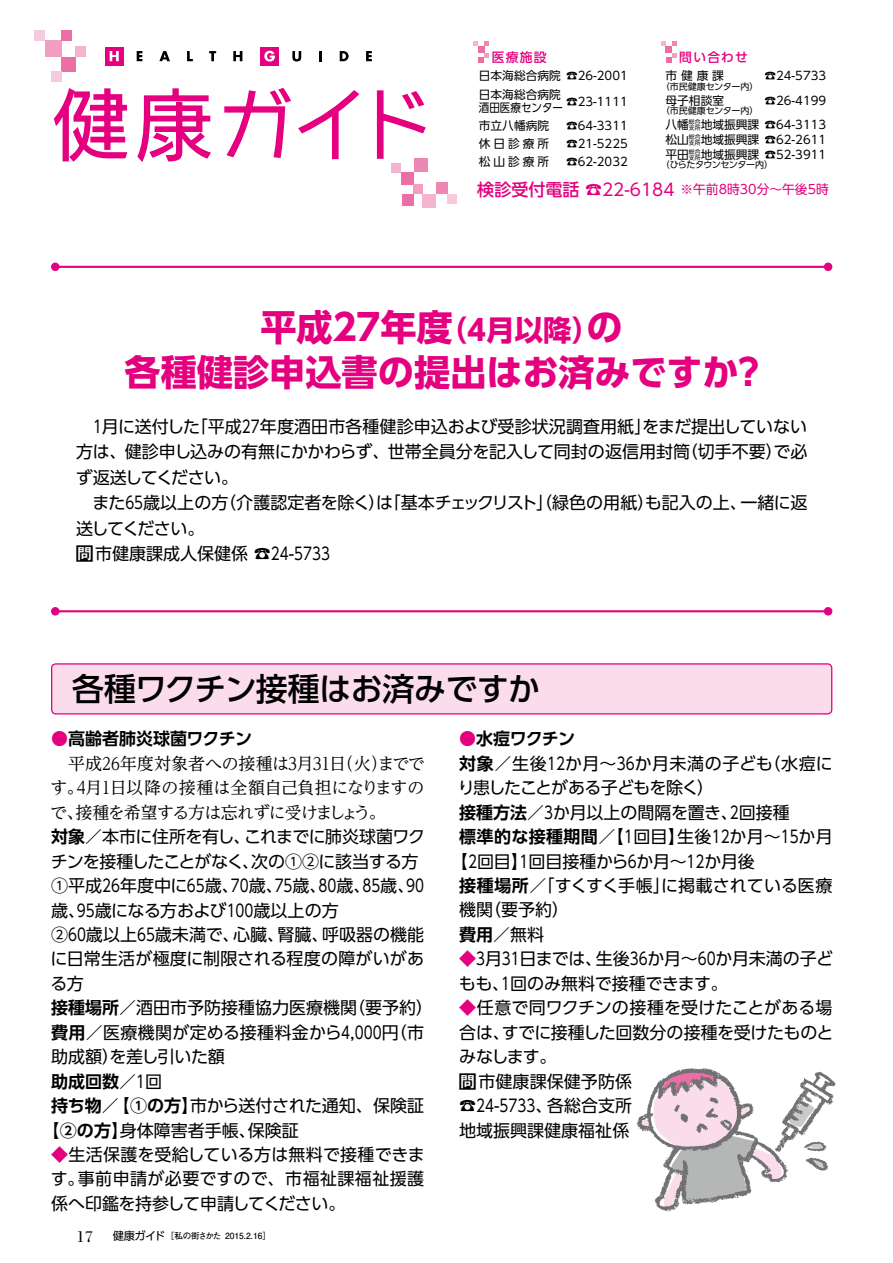
<style>
.page{position:relative;width:893px;height:1263px;background:#fff}
.page>*{position:absolute;margin:0;border:0;box-sizing:border-box;transform-origin:0 0}
.t1{font:700 36.15px/44.7px "UD Shin Go Pro";color:#e4007f;text-align:center}
.t2{font:500 31.95px "UD Shin Go Pro";letter-spacing:-.02em;color:#000}
.t3{font:16.95px/24.5px "UD Shin Go Pro";color:#000}
.t4{font:16.95px/25.5px "UD Shin Go Pro";color:#000;scale:.8 1}
.t5{font:16.95px/24.5px "UD Reimin Pro";letter-spacing:-.045em;color:#000;text-align:justify}
.t6{font:700 16.95px "UD Shin Go Pro De";color:#000}
.t7{font:16.95px "UD Shin Go Pro";letter-spacing:.02em;color:#000}
.t8{font:16.95px "UD Shin Go Pro";letter-spacing:-.06em;color:#000}
.t9{font:12.75px "UD Shin Go Pro";color:#e4007f}
.t10{font:500 12.75px "UD Shin Go Pro";letter-spacing:.1em;color:#e4007f}
.t11{font:11.7px/14.9px "UD Shin Go Pro";color:#000}
.t12{font:11.7px "UD Shin Go Pro";color:#000;scale:.9 1}
.t13{font:9px "UD Shin Go Pro";letter-spacing:-.025em;color:#000}
.t14{font:9px "UD Shin Go Pro";letter-spacing:-.055em;color:#000}
.t15{font:700 8.55px "Futo Go B101 Pro";letter-spacing:-.02em;color:#000}
.s1{font-size:5.85px}
.s2{font-weight:500;font-size:16.95px}
.s3{font-size:16.95px}
.s4{font-size:28.65px}
.s5{font-family:"Gothic MB101 Pro De";font-weight:700}
.s6{color:#e4007f}
.s7{font-family:"UD Shin Go Pro De";font-weight:700}
.s8{font-family:"UD Shin Go Pro";font-weight:400}
.s9{font-family:"Bodoni";font-weight:400;font-size:16.5px}
.s10{font-family:"UD Shin Go Pro";font-weight:400;font-size:11.1px}
</style>
<div class="page">
<div style="left:105px;top:47px;width:18px;height:18px;background:#e4007f"></div>
<div style="left:261px;top:47px;width:18px;height:18px;background:#e4007f"></div>
<div style="left:61px;top:57px;width:15px;height:14px;background:#eb6ea5"></div>
<div style="left:76px;top:46px;width:10px;height:11px;background:#f4b4d0"></div>
<div style="left:34px;top:30px;width:11px;height:11px;background:#f7c9dd"></div>
<div style="left:51px;top:71px;width:11px;height:11px;background:#f7c9dd"></div>
<div style="left:45px;top:41px;width:16px;height:16px;background:#f19ec2"></div>
<div style="left:61px;top:30px;width:11px;height:11px;background:#eb6ea5"></div>
<div style="left:448px;top:194px;width:9px;height:10px;background:#f7c9dd"></div>
<div style="left:401px;top:172px;width:12px;height:13px;background:#eb6ea5"></div>
<div style="left:391px;top:163px;width:10px;height:9px;background:#f4b4d0"></div>
<div style="left:423px;top:194px;width:13px;height:13px;background:#f4b4d0"></div>
<div style="left:414px;top:158px;width:14px;height:14px;background:#ee87b4"></div>
<div style="left:436px;top:182px;width:12px;height:12px;background:#ee87b4"></div>
<div style="left:413px;top:185px;width:10px;height:9px;background:#f19ec2"></div>
<div style="left:402px;top:194px;width:11px;height:11px;background:#eb6ea5"></div>
<svg style="left:53px;top:88px;width:75px;height:74px"></svg>
<svg style="left:137px;top:88px;width:74px;height:74px"></svg>
<svg style="left:224px;top:87px;width:136px;height:73px"></svg>
<svg style="left:376px;top:90px;width:50px;height:69px"></svg>
<svg style="left:110px;top:51px;width:9px;height:10px"></svg>
<svg style="left:137px;top:51px;width:5px;height:10px"></svg>
<svg style="left:159px;top:51px;width:11px;height:10px"></svg>
<svg style="left:187px;top:51px;width:6px;height:10px"></svg>
<svg style="left:209px;top:51px;width:7px;height:10px"></svg>
<svg style="left:233px;top:51px;width:9px;height:10px"></svg>
<svg style="left:264px;top:51px;width:11px;height:11px"></svg>
<svg style="left:292px;top:51px;width:9px;height:11px"></svg>
<svg style="left:319px;top:51px;width:3px;height:10px"></svg>
<svg style="left:340px;top:51px;width:9px;height:10px"></svg>
<svg style="left:366px;top:51px;width:6px;height:10px"></svg>
<div style="left:478px;top:46px;width:6px;height:7px;background:#eb6ea5"></div>
<svg style="left:473px;top:41px;width:5px;height:5px"></svg>
<svg style="left:484px;top:41px;width:5px;height:5px"></svg>
<svg style="left:479px;top:53px;width:10px;height:10px"></svg>
<div style="left:666px;top:46px;width:6px;height:7px;background:#eb6ea5"></div>
<svg style="left:661px;top:41px;width:5px;height:5px"></svg>
<svg style="left:672px;top:41px;width:5px;height:5px"></svg>
<svg style="left:666px;top:53px;width:11px;height:10px"></svg>
<hr style="left:55px;top:266px;width:773px;height:2px;background:#e4007f">
<div style="left:51px;top:263px;width:9px;height:8px;background:#e4007f;border-radius:50%"></div>
<div style="left:824px;top:263px;width:8px;height:8px;background:#e4007f;border-radius:50%"></div>
<hr style="left:55px;top:610px;width:773px;height:2px;background:#e4007f">
<div style="left:51px;top:607px;width:9px;height:8px;background:#e4007f;border-radius:50%"></div>
<div style="left:824px;top:607px;width:8px;height:8px;background:#e4007f;border-radius:50%"></div>
<div style="left:52px;top:664px;width:780px;height:50px;background:#fadcea;border-radius:4px"></div>
<div style="left:51px;top:663px;width:781px;height:51px;border:1px solid #e4007f;border-radius:4px"></div>
<svg style="left:636px;top:1068px;width:200px;height:144px"></svg>
<p class="t10" style="left:492px;top:47px;width:56px">医療施設</p>
<p class="t10" style="left:679px;top:47px;width:70px">問い合わせ</p>
<p class="t11" style="left:479px;top:67px;width:150px;line-height:18px">日本海総合病院 ☎26-2001日本海総合病院</p>
<p class="t12" style="left:479px;top:98px;width:95px">酒田医療センター</p>
<p class="t11" style="left:566px;top:93px;width:63px">☎23-1111</p>
<p class="t11" style="left:479px;top:118px;width:72px">市立八幡病院</p>
<p class="t11" style="left:566px;top:118px;width:63px">☎64-3311</p>
<p class="t11" style="left:479px;top:136px;width:72px">休日診療所</p>
<p class="t11" style="left:566px;top:136px;width:63px">☎21-5225</p>
<p class="t11" style="left:479px;top:154px;width:72px">松山診療所</p>
<p class="t11" style="left:566px;top:154px;width:63px">☎62-2032</p>
<p class="t11" style="left:666px;top:68px;width:60px">市健康課</p>
<p class="t11" style="left:764px;top:68px;width:63px">☎24-5733</p>
<p class="t13" style="left:661px;top:79px;width:99px">（市民健康センター内）</p>
<p class="t11" style="left:666px;top:93px;width:60px">母子相談室</p>
<p class="t11" style="left:764px;top:93px;width:63px">☎26-4199</p>
<p class="t13" style="left:661px;top:104px;width:99px">（市民健康センター内）</p>
<p class="t11" style="left:666px;top:117px;width:37px">八幡<sup>総合</sup></p>
<p class="t11" style="left:666px;top:117px;width:162px;text-indent:23px"><span class="s1">支所</span>地域振興課 ☎64-3113松山<sup>総合</sup></p>
<p class="t11" style="left:666px;top:132px;width:162px;text-indent:23px"><span class="s1">支所</span>地域振興課 ☎62-2611平田<sup>総合</sup></p>
<p class="t11" style="left:689px;top:147px;width:139px"><span class="s1">支所</span>地域振興課 ☎52-3911</p>
<p class="t14" style="left:661px;top:158px;width:114px">（ひらたタウンセンター内）</p>
<p class="t9" style="left:477px;top:179px;width:353px"><span class="s2">検診受付電話</span> <span class="s3">☎22-6184</span> ※午前8時30分〜午後5時</p>
<h1 class="t1" style="left:125px;top:304px;width:643px">平成27年度<span class="s4">（4月以降）</span>の<br>各種健診申込書の提出はお済みですか？</h1>
<p class="t4" style="left:76px;top:413px;width:916px;text-indent:17px">1月に送付した「平成27年度酒田市各種健診申込および受診状況調査用紙」をまだ提出していない方は、健診申し込みの有無にかかわらず、世帯全員分を記入して同封の返信用封筒（切手不要）で必ず返送してください。<br>　また65歳以上の方（介護認定者を除く）は「基本チェックリスト」（緑色の用紙）も記入の上、一緒に返送してください。<br><span class="s5">問</span> 市健康課成人保健係 ☎24-5733</p>
<h2 class="t2" style="left:72px;top:663px;width:469px">各種ワクチン接種はお済みですか</h2>
<p class="t6" style="left:51px;top:725px;width:203px"><span class="s6">●</span>高齢者肺炎球菌ワクチン</p>
<p class="t5" style="left:50px;top:751px;width:376px">　平成26年度対象者への接種は3月31日（火）までです。4月1日以降の接種は全額自己負担になりますので、接種を希望する方は忘れずに受けましょう。</p>
<p class="t3" style="left:50px;top:824px;width:384px"><span class="s7">対象</span>／本市に住所を有し、これまでに肺炎球菌ワクチンを接種したことがなく、次の①②に該当する方<br>①平成26年度中に65歳、70歳、75歳、80歳、85歳、90歳、95歳になる方および100歳以上の方<br>②60歳以上65歳未満で、心臓、腎臓、呼吸器の機能に日常生活が極度に制限される程度の障がいがある方<br><span class="s7">接種場所</span>／酒田市予防接種協力医療機関（要予約）<span class="s7">費用</span>／医療機関が定める接種料金から4,000円（市助成額）を差し引いた額</p>
<p class="t6" style="left:51px;top:1067px;width:113px">助成回数<span class="s8">／1回</span></p>
<p class="t3" style="left:43px;top:1093px;width:383px;text-indent:8px"><span class="s7">持ち物</span>／<span class="s7">【①の方】</span>市から送付された通知、保険証<span class="s7">【②の方】</span>身体障害者手帳、保険証</p>
<p class="t3" style="left:51px;top:1142px;width:375px;text-align:justify"><span class="s6">◆</span>生活保護を受給している方は無料で接種できます。事前申請が必要ですので、市福祉課福祉援護係へ印鑑を持参して申請してください。</p>
<p class="t6" style="left:459px;top:725px;width:118px"><span class="s6">●</span>水痘ワクチン</p>
<p class="t7" style="left:459px;top:750px;width:375px"><span class="s7">対象</span>／生後12か月～36か月未満の子ども（水痘に</p>
<p class="t8" style="left:458px;top:774px;width:258px">り患したことがある子どもを除く）</p>
<p class="t3" style="left:459px;top:799px;width:332px"><span class="s7">接種方法</span>／3か月以上の間隔を置き、2回接種</p>
<p class="t3" style="left:459px;top:824px;width:375px"><span class="s7">標準的な接種期間</span>／【1回目】生後12か月～15か月</p>
<p class="t3" style="left:451px;top:848px;width:305px">【2回目】1回目接種から6か月～12か月後</p>
<p class="t3" style="left:459px;top:873px;width:375px"><span class="s7">接種場所</span>／「すくすく手帳」に掲載されている医療</p>
<p class="t3" style="left:459px;top:897px;width:111px">機関（要予約）</p>
<p class="t3" style="left:459px;top:922px;width:87px"><span class="s7">費用</span>／無料</p>
<p class="t4" style="left:459px;top:946px;width:469px;line-height:24.5px"><span class="s6">◆</span>3月31日までは、生後36か月～60か月未満の子どもも、1回のみ無料で接種できます。</p>
<p class="t3" style="left:459px;top:995px;width:376px"><span class="s6">◆</span>任意で同ワクチンの接種を受けたことがある場合は、すでに接種した回数分の接種を受けたものとみなします。<br><span class="s5">問</span> 市健康課保健予防係<br>☎24-5733、各総合支所<br>地域振興課健康福祉係</p>
<p class="t15" style="left:77px;top:1229px;width:196px"><span class="s9">17</span> <span class="s10">健康ガイド</span> ［私の街さかた 2015.2.16］</p>
</div>
